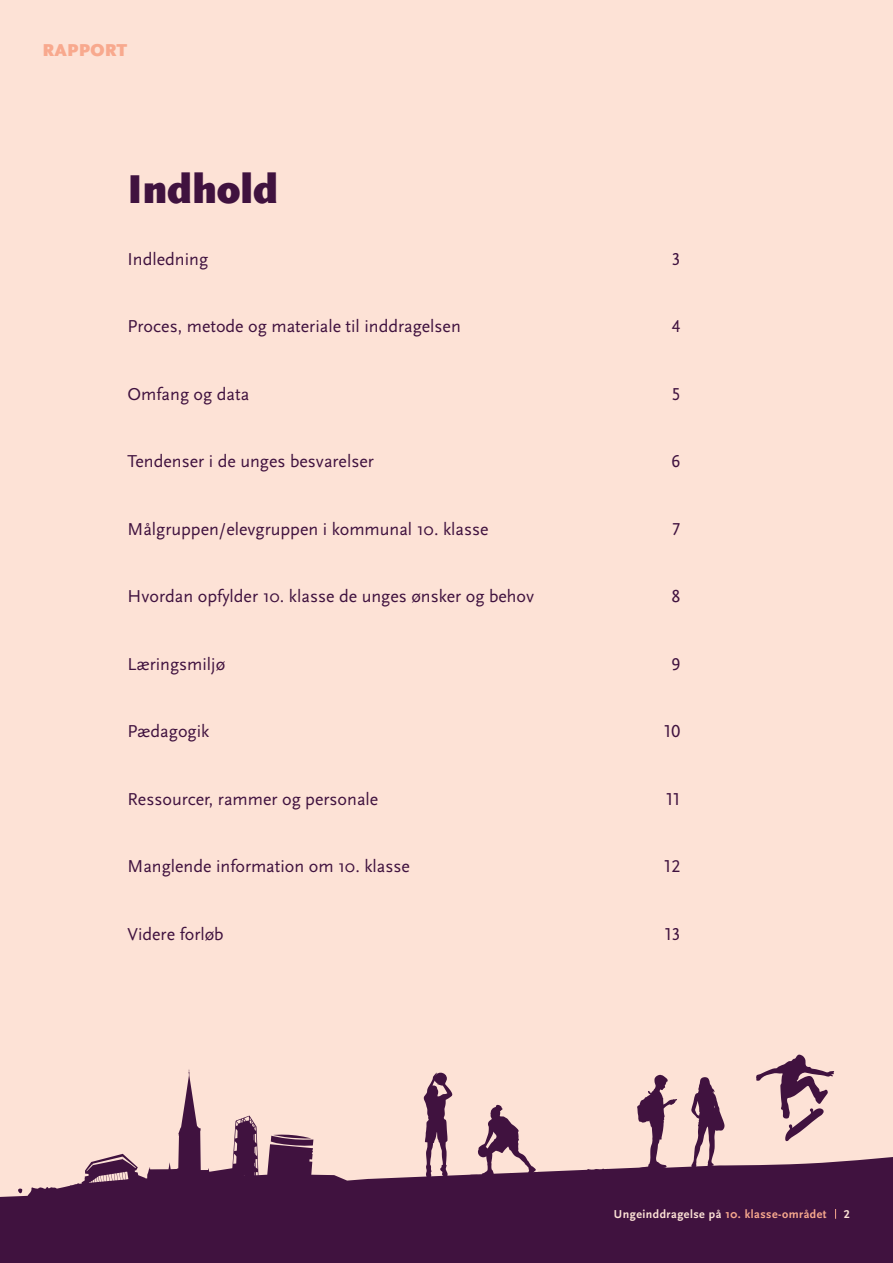
<style>
.page{position:relative;width:893px;height:1263px;background:#fde2d6}
.page>*{position:absolute;margin:0;border:0;box-sizing:border-box;transform-origin:0 0}
.t1{font:900 42px "Scala Sans OT";color:#40123f}
.t2{font:18px "Scala Sans OT";color:#40123f}
.t3{font:900 18px "Scala Sans OT";letter-spacing:.01em;color:#f8a98e}
.t4{font:700 12px "Scala Sans OT";letter-spacing:.04em;color:#fde2d6}
.s1{color:#f8a98e}
</style>
<div class="page">
<svg style="left:0;top:1069px;width:489px;height:194px"></svg>
<svg style="left:489px;top:1054px;width:404px;height:209px;fill:#40123f"></svg>
<p class="t3" style="left:43px;top:40px;width:86px">RAPPORT</p>
<h1 class="t1" style="left:128px;top:165px;width:152px">Indhold</h1>
<p class="t2" style="left:128px;top:249px;width:82px">Indledning</p>
<p class="t2" style="left:672px;top:249px;width:10px">3</p>
<p class="t2" style="left:128px;top:317px;width:335px">Proces, metode og materiale til inddragelsen</p>
<p class="t2" style="left:672px;top:317px;width:10px">4</p>
<p class="t2" style="left:128px;top:384px;width:123px">Omfang og data</p>
<p class="t2" style="left:671px;top:384px;width:10px">5</p>
<p class="t2" style="left:128px;top:452px;width:248px">Tendenser i de unges besvarelser</p>
<p class="t2" style="left:671px;top:452px;width:10px">6</p>
<p class="t2" style="left:128px;top:519px;width:363px">Målgruppen/elevgruppen i kommunal 10. klasse</p>
<p class="t2" style="left:672px;top:519px;width:9px">7</p>
<p class="t2" style="left:128px;top:587px;width:408px">Hvordan opfylder 10. klasse de unges ønsker og behov</p>
<p class="t2" style="left:671px;top:587px;width:10px">8</p>
<p class="t2" style="left:128px;top:654px;width:99px">Læringsmiljø</p>
<p class="t2" style="left:671px;top:654px;width:10px">9</p>
<p class="t2" style="left:128px;top:722px;width:83px">Pædagogik</p>
<p class="t2" style="left:664px;top:722px;width:17px">10</p>
<p class="t2" style="left:128px;top:789px;width:252px">Ressourcer, rammer og personale</p>
<p class="t2" style="left:666px;top:789px;width:15px">11</p>
<p class="t2" style="left:128px;top:857px;width:284px">Manglende information om 10. klasse</p>
<p class="t2" style="left:664px;top:857px;width:17px">12</p>
<p class="t2" style="left:128px;top:924px;width:98px">Videre forløb</p>
<p class="t2" style="left:665px;top:924px;width:17px">13</p>
<p class="t4" style="left:614px;top:1207px;width:214px">Ungeinddragelse på <span class="s1">10. klasse-området</span></p>
<p class="t4" style="left:844px;top:1207px;width:7px">2</p>
</div>
